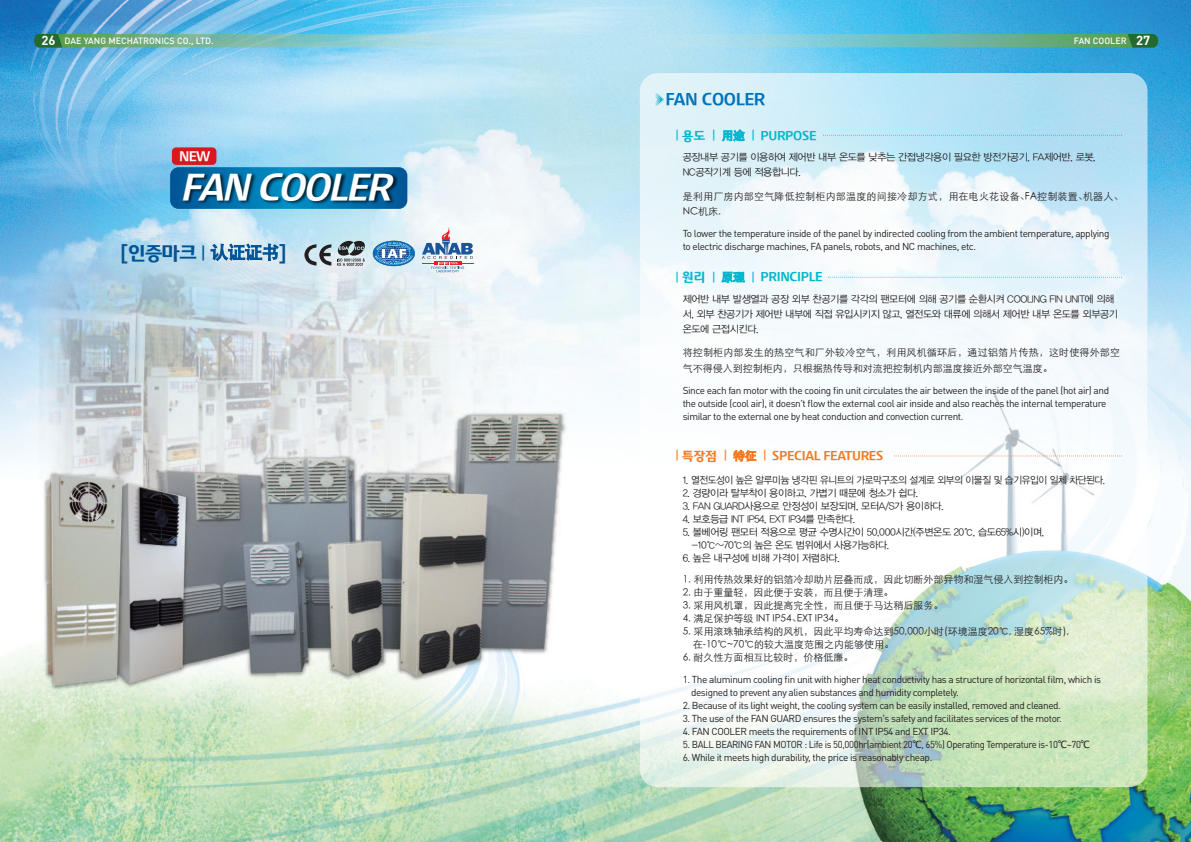
<style>
.page{position:relative;width:1191px;height:842px;background:#fff}
.page>*{position:absolute;margin:0;border:0;box-sizing:border-box;transform-origin:0 0}
.t1{font:italic 700 35px "Daum Semi";color:#fff}
.t2{font:700 18px "Daum Semi";color:#005495}
.t3{font:700 16px "Daum Semi";letter-spacing:-.025em;color:#0073bc}
.t4{font:700 13px "Daum Semi";color:#fff}
.t5{font:700 12px "Daum Semi";letter-spacing:-.025em;color:#00b7ce}
.t6{font:700 12px "Daum Semi";letter-spacing:-.025em;color:#f47921}
.t7{font:10px/13px "DIN Pro";letter-spacing:-.04em;color:#231f20}
.t8{font:10px/15px "YDVYGO Std 12";letter-spacing:-.04em;color:#231f20}
.t9{font:300 10px/13px "ST Heiti SC";color:#231f20}
.t10{font:300 10px/15.5px "ST Heiti SC";letter-spacing:.02em;color:#231f20}
.t11{font:500 9px "DIN Pro";color:#fff}
.s1{font-weight:700;font-size:13px}
.s2{font-size:14px}
.s3{font-family:"ST Heiti SC";font-weight:500}
.s4{font-family:"Lucida Grande"}
</style>
<div class="page">
<img style="left:0;top:0;width:1191px;height:842px">
<div style="left:640px;top:73px;width:507px;height:714px;background:#fff;border-radius:18px;opacity:.6"></div>
<svg style="left:654px;top:94px;width:10px;height:12px"></svg>
<svg style="left:823px;top:135px;width:299px;height:1px"></svg>
<svg style="left:828px;top:277px;width:294px;height:1px"></svg>
<svg style="left:894px;top:455px;width:228px;height:1px"></svg>
<img style="left:173px;top:165px;width:238px;height:55px">
<div style="left:172px;top:147px;width:44px;height:18px;background:#d8171f;border-radius:4px"></div>
<svg style="left:304px;top:244px;width:27px;height:22px"></svg>
<svg style="left:337px;top:240px;width:29px;height:26px"></svg>
<svg style="left:373px;top:241px;width:42px;height:25px"></svg>
<hr style="left:421px;top:263px;width:52px;height:1px;background:#ee1d23">
<svg style="left:422px;top:227px;width:51px;height:45px"></svg>
<svg style="left:629px;top:34px;width:529px;height:14px;background:#81c3bb"></svg>
<svg style="left:1127px;top:34px;width:31px;height:14px"></svg>
<svg style="left:34px;top:34px;width:529px;height:14px;background:#8ec7ba"></svg>
<svg style="left:34px;top:34px;width:28px;height:14px"></svg>
<p class="t11" style="left:41px;top:37px;width:174px"><span class="s1">26</span> DAE YANG MECHATRONICS CO., LTD.</p>
<p class="t11" style="left:1074px;top:37px;width:78px">FAN COOLER <span class="s1">27</span></p>
<h3 class="t4" style="left:179px;top:150px;width:33px">NEW</h3>
<h1 class="t1" style="left:180px;top:169px;width:221px">FAN COOLER</h1>
<h2 class="t2" style="left:120px;top:243px;width:168px">[인증마크 <span class="s2">|</span> <span class="s3">认证证书</span>]</h2>
<h3 class="t3" style="left:665px;top:91px;width:101px">FAN COOLER</h3>
<p class="t5" style="left:675px;top:130px;width:143px"><sup>|</sup> 용도 <sup>|</sup> <span class="s3">用途</span> <sup>|</sup> PURPOSE</p>
<p class="t8" style="left:682px;top:150px;width:415px">공장내부 공기를 이용하여 제어반 내부 온도를 낮추는 간접냉각용이 필요한 방전가공기, FA제어반, 로봇,<br>NC공작기계 등에 적용합니다.</p>
<p class="t10" style="left:682px;top:188px;width:442px">是利用厂房内部空气降低控制柜内部温度的间接冷却方式，用在电火花设备、FA控制装置、机器人、<br>NC机床.</p>
<p class="t7" style="left:682px;top:228px;width:428px">To lower the temperature inside of the panel by indirected cooling from the ambient temperature, applying to electric discharge machines, FA panels, robots, and NC machines, etc.</p>
<p class="t5" style="left:675px;top:271px;width:149px"><sup>|</sup> 원리 <sup>|</sup> <span class="s3">原理</span> <sup>|</sup> PRINCIPLE</p>
<p class="t8" style="left:682px;top:291px;width:437px">제어반 내부 발생열과 공장 외부 찬공기를 각각의 팬모터에 의해 공기를 순환시켜 COOLING FIN UNIT에 의해 서, 외부 찬공기가 제어반 내부에 직접 유입시키지 않고, 열전도와 대류에 의해서 제어반 내부 온도를 외부공기 온도에 근접시킨다.</p>
<p class="t9" style="left:682px;top:345px;width:439px;line-height:15.5px">将控制柜内部发生的热空气和厂外较冷空气，利用风机循环后，通过铝箔片传热，这时使得外部空气不得侵入到控制柜内，只根据热传导和对流把控制机内部温度接近外部空气温度。</p>
<p class="t7" style="left:682px;top:385px;width:428px">Since each fan motor with the cooing fin unit circulates the air between the inside of the panel (hot air) and the outside (cool air), it doesn't flow the external cool air inside and also reaches the internal temperature similar to the external one by heat conduction and convection current.</p>
<p class="t6" style="left:675px;top:450px;width:210px"><sup>|</sup> 특장점 <sup>|</sup> <span class="s3">特征</span> <sup>|</sup> SPECIAL FEATURES</p>
<p class="t8" style="left:682px;top:472px;width:424px">1. 열전도성이 높은 알루미늄 냉각핀 유니트의 가로막구조의 설계로 외부의 이물질 및 습기유입이 일체 차단된다.</p>
<p class="t8" style="left:682px;top:485px;width:237px">2. 경량이라 탈부착이 용이하고, 가볍기 때문에 청소가 쉽다.</p>
<p class="t8" style="left:682px;top:498px;width:263px">3. FAN GUARD사용으로 안정성이 보장되며, 모터A/S가 용이하다.</p>
<p class="t8" style="left:682px;top:511px;width:174px">4. 보호등급 INT IP54, EXT IP34를 만족한다.</p>
<p class="t8" style="left:692px;top:525px;width:354px;line-height:13px;text-indent:-9px">5. 볼베어링 팬모터 적용으로 평균 수명시간이 50,000시간(주변온도 20℃, 습도65%시)이며, -10℃~70℃의 높은 온도 범위에서 사용가능하다.</p>
<p class="t8" style="left:682px;top:550px;width:159px">6. 높은 내구성에 비해 가격이 저렴하다.</p>
<p class="t9" style="left:682px;top:573px;width:392px">1. 利用传热效果好的铝箔冷却助片层叠而成，因此切断外部异物和湿气侵入到控制柜内。</p>
<p class="t9" style="left:682px;top:586px;width:212px">2. 由于重量轻，因此便于安装，而且便于清理。</p>
<p class="t9" style="left:682px;top:599px;width:262px">3. 采用风机罩，因此提高完全性，而且便于马达稍后服务。</p>
<p class="t9" style="left:682px;top:612px;width:163px">4. 满足保护等级 INT IP54、EXT IP34。</p>
<p class="t9" style="left:692px;top:625px;width:378px;text-indent:-10px">5. 采用滚珠轴承结构的风机，因此平均寿命达到50,000小时(环境温度20℃, 湿度65%时),在-10℃~70℃的较大温度范围之内能够使用。</p>
<p class="t9" style="left:682px;top:651px;width:172px">6. 耐久性方面相互比较时，价格低廉。</p>
<p class="t7" style="left:691px;top:674px;width:411px;text-indent:-8px">1. The aluminum cooling fin unit with higher heat conductivity has a structure of horizontal film, which is designed to prevent any alien substances and humidity completely.</p>
<p class="t7" style="left:682px;top:700px;width:380px">2. Because of its light weight, the cooling system can be easily installed, removed and cleaned.</p>
<p class="t7" style="left:682px;top:713px;width:381px">3. The use of the FAN GUARD ensures the system's safety and facilitates services of the motor.</p>
<p class="t7" style="left:682px;top:726px;width:270px">4. FAN COOLER meets the requirements of INT IP54 and EXT IP34.</p>
<p class="t7" style="left:682px;top:739px;width:409px">5. BALL BEARING FAN MOTOR : Life is 50,000hr(ambient 20<span class="s4">℃</span>, 65%) Operating Temperature is-10<span class="s4">℃</span>~70<span class="s4">℃</span></p>
<p class="t7" style="left:682px;top:752px;width:251px">6. While it meets high durability, the price is reasonably cheap.</p>
</div>
